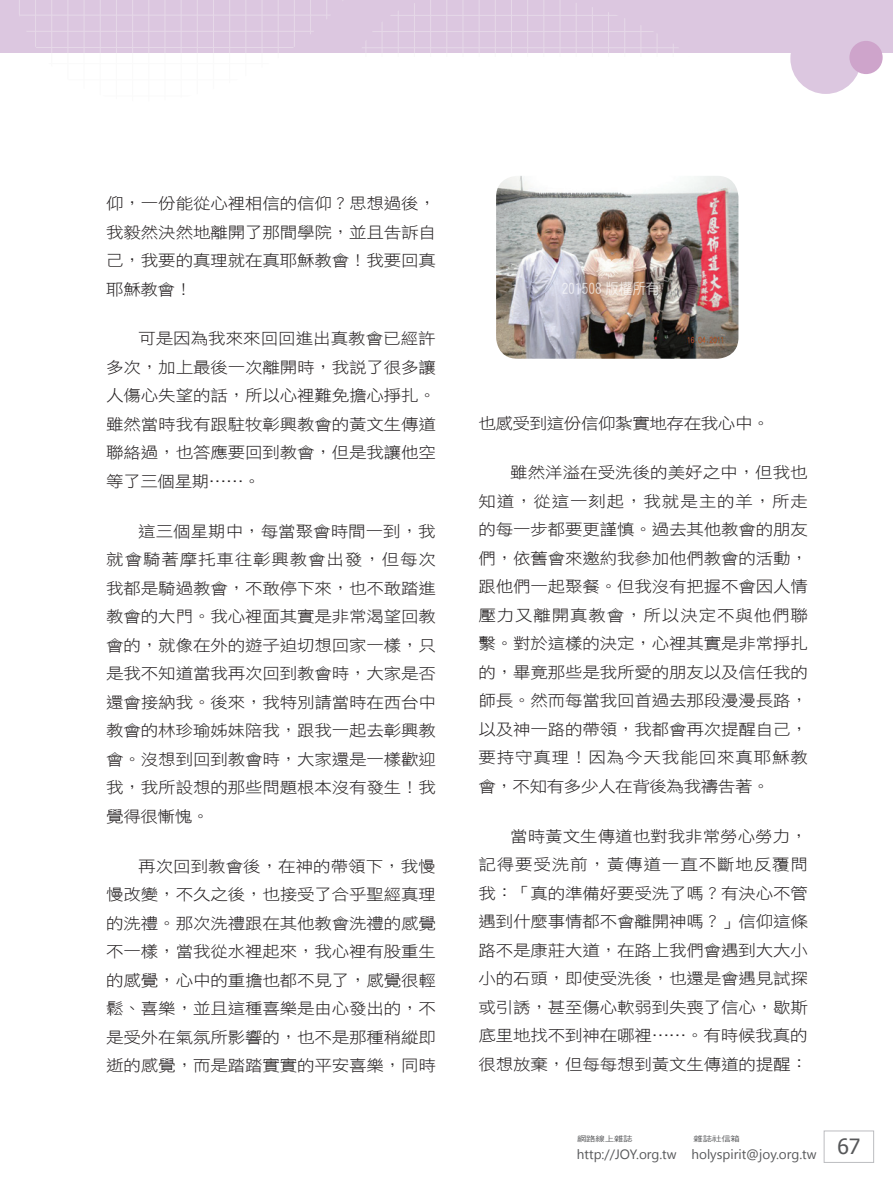
<style>
.page{position:relative;width:893px;height:1191px;background:#fff}
.page>*{position:absolute;margin:0;border:0;box-sizing:border-box;transform-origin:0 0}
.t1{font:15.75px/28.5px "DF Hei W3 WIN BF";letter-spacing:-.01em;color:#231f20;text-align:justify;scale:1.11 1}
.t2{font:15px "DF Yuan W5 WIN BF";color:#fff;scale:.9 1}
.t3{font:13.5px "Segoe UI";color:#57585a}
.t4{font:7.5px "DF Hei W5 WIN BF";letter-spacing:-.015em;color:#57585a;scale:1.25 1}
</style>
<div class="page">
<div style="left:824px;top:1130px;width:50px;height:32px;border:1px solid #bcbdc0"></div>
<img style="left:496px;top:176px;width:242px;height:183px">
<div style="left:0;top:0;width:893px;height:53px;background:#dcc7e0"></div>
<div style="left:790px;top:23px;width:71px;height:71px;background:#dcc7e0;border-radius:50%"></div>
<div style="left:849px;top:41px;width:34px;height:33px;background:#cea4cb;border-radius:50%"></div>
<svg style="left:19px;top:0;width:659px;height:53px"></svg>
<svg style="left:594px;top:257px;width:29px;height:22px"></svg>
<p class="t1" style="left:106px;top:189px;width:298px">仰，一份能從心裡相信的信仰？思想過後，我毅然決然地離開了那間學院，並且告訴自己，我要的真理就在真耶穌教會！我要回真耶穌教會！</p>
<p class="t1" style="left:106px;top:324px;width:298px;text-indent:32px">可是因為我來來回回進出真教會已經許多次，加上最後一次離開時，我說了很多讓人傷心失望的話，所以心裡難免擔心掙扎。雖然當時我有跟駐牧彰興教會的黃文生傳道聯絡過，也答應要回到教會，但是我讓他空等了三個星期……。</p>
<p class="t1" style="left:106px;top:517px;width:298px;text-indent:32px">這三個星期中，每當聚會時間一到，我就會騎著摩托車往彰興教會出發，但每次我都是騎過教會，不敢停下來，也不敢踏進教會的大門。我心裡面其實是非常渴望回教會的，就像在外的遊子迫切想回家一樣，只是我不知道當我再次回到教會時，大家是否還會接納我。後來，我特別請當時在西台中教會的林珍瑜姊妹陪我，跟我一起去彰興教會。沒想到回到教會時，大家還是一樣歡迎我，我所設想的那些問題根本沒有發生！我覺得很慚愧。</p>
<p class="t1" style="left:106px;top:851px;width:298px;text-indent:32px">再次回到教會後，在神的帶領下，我慢慢改變，不久之後，也接受了合乎聖經真理的洗禮。那次洗禮跟在其他教會洗禮的感覺不一樣，當我從水裡起來，我心裡有股重生的感覺，心中的重擔也都不見了，感覺很輕鬆、喜樂，並且這種喜樂是由心發出的，不是受外在氣氛所影響的，也不是那種稍縱即逝的感覺，而是踏踏實實的平安喜樂，同時</p>
<p class="t2" style="left:561px;top:281px;width:110px">201508 版權所有</p>
<p class="t1" style="left:478px;top:408px;width:264px">也感受到這份信仰紮實地存在我心中。</p>
<p class="t1" style="left:478px;top:458px;width:298px;text-indent:32px">雖然洋溢在受洗後的美好之中，但我也知道，從這一刻起，我就是主的羊，所走的每一步都要更謹慎。過去其他教會的朋友們，依舊會來邀約我參加他們教會的活動，跟他們一起聚餐。但我沒有把握不會因人情壓力又離開真教會，所以決定不與他們聯繫。對於這樣的決定，心裡其實是非常掙扎的，畢竟那些是我所愛的朋友以及信任我的師長。然而每當我回首過去那段漫漫長路，以及神一路的帶領，我都會再次提醒自己，要持守真理！因為今天我能回來真耶穌教會，不知有多少人在背後為我禱告著。</p>
<p class="t1" style="left:478px;top:821px;width:298px;text-indent:32px">當時黃文生傳道也對我非常勞心勞力，記得要受洗前，黃傳道一直不斷地反覆問我：「真的準備好要受洗了嗎？有決心不管遇到什麼事情都不會離開神嗎？」信仰這條路不是康莊大道，在路上我們會遇到大大小小的石頭，即使受洗後，也還是會遇見試探或引誘，甚至傷心軟弱到失喪了信心，歇斯底里地找不到神在哪裡……。有時候我真的很想放棄，但每每想到黃文生傳道的提醒：</p>
<p class="t4" style="left:577px;top:1135px;width:46px">網路線上雜誌</p>
<p class="t4" style="left:694px;top:1135px;width:39px">雜誌社信箱</p>
<p class="t3" style="left:577px;top:1144px;width:285px">http://JOY.org.tw holyspirit@joy.org.tw <sup>67</sup></p>
</div>
